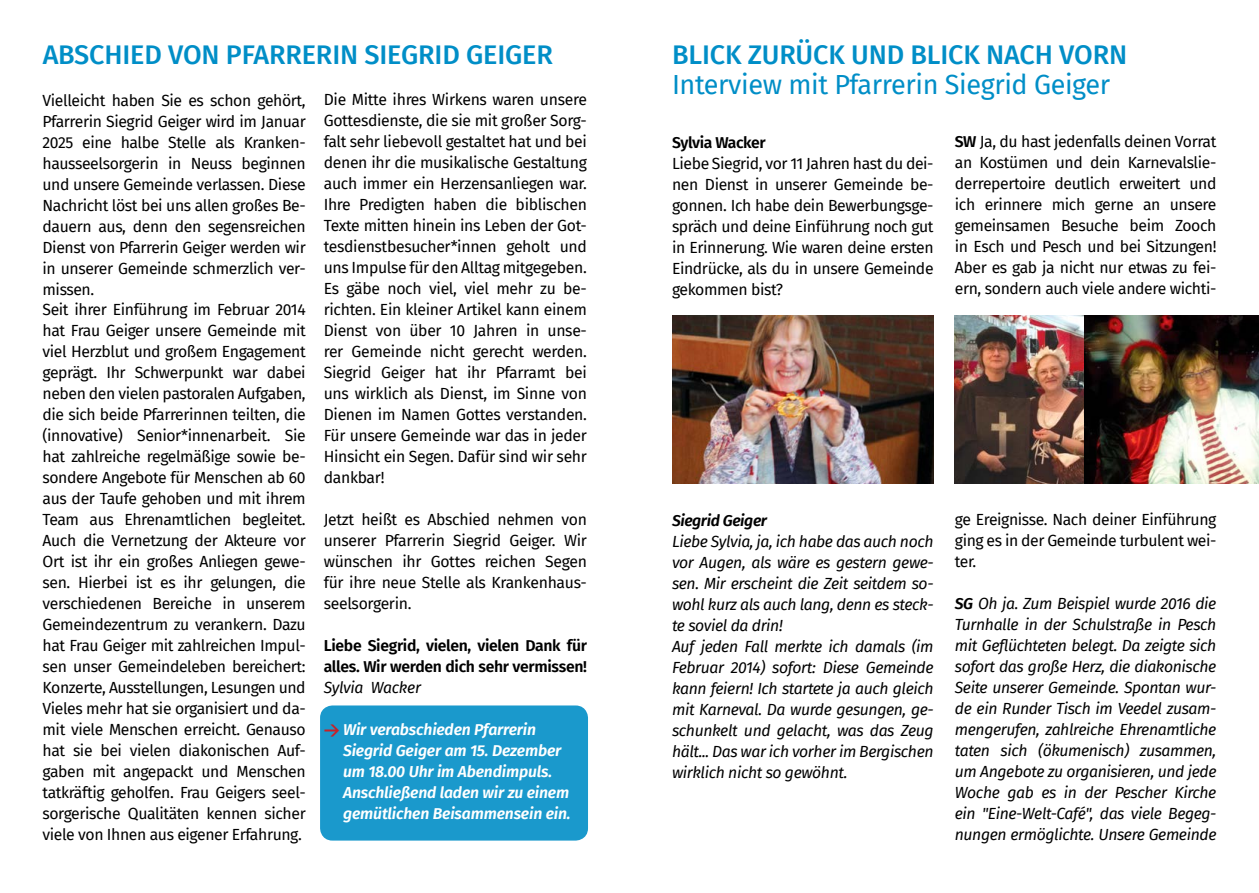
<style>
.page{position:relative;width:1259px;height:893px;background:#fff}
.page>*{position:absolute;margin:0;border:0;box-sizing:border-box;transform-origin:0 0}
.t1{font:500 27px "Fira Sans";letter-spacing:-.005em;color:#008ec7}
.t2{font:27px "Fira Sans";letter-spacing:-.015em;color:#008ec7}
.t3{font:15.75px/21px "Fira Sans";letter-spacing:-.025em;color:#000;text-align:justify}
.t4{font:italic 15.75px/21px "Fira Sans";letter-spacing:-.025em;color:#000}
.t5{font:italic 600 15.75px/21px "Fira Sans";letter-spacing:-.01em;color:#fff}
.t6{font:600 15.75px/21px "Fira Sans";letter-spacing:-.02em;color:#000}
.t7{font:italic 600 15.75px "Fira Sans";letter-spacing:-.03em;color:#000}
.s1{font-family:"DIN";font-weight:700;font-style:normal;color:#c72127}
.s2{font-weight:600}
</style>
<div class="page">
<div style="left:324px;top:709px;width:260px;height:128px;background:#1a99cc;border-radius:9px"></div>
<div style="left:320px;top:705px;width:268px;height:136px;border:8px solid #008ec7;border-radius:9px"></div>
<img style="left:672px;top:316px;width:261px;height:168px">
<img style="left:955px;top:316px;width:129px;height:168px">
<img style="left:1084px;top:316px;width:175px;height:168px">
<h1 class="t1" style="left:43px;top:32px;width:512px">ABSCHIED VON PFARRERIN SIEGRID GEIGER</h1>
<p class="t3" style="left:43px;top:89px;width:265px;text-align:left">Vielleicht haben Sie es schon gehört, Pfarrerin Siegrid Geiger wird im Januar 2025 eine halbe Stelle als Kranken&shy;hausseelsorgerin in Neuss beginnen und unsere Gemeinde verlassen. Diese Nachricht löst bei uns allen großes Be&shy;dauern aus, denn den segensreichen Dienst von Pfarrerin Geiger werden wir in unserer Gemeinde schmerzlich ver&shy;missen.<br>Seit ihrer Einführung im Februar 2014 hat Frau Geiger unsere Gemeinde mit viel Herzblut und großem Engagement geprägt. Ihr Schwerpunkt war dabei neben den vielen pastoralen Aufgaben, die sich beide Pfarrerinnen teilten, die (innovative) Senior*innenarbeit. Sie hat zahlreiche regelmäßige sowie be&shy;sondere Angebote für Menschen ab 60 aus der Taufe gehoben und mit ihrem Team aus Ehrenamtlichen begleitet.<br>Auch die Vernetzung der Akteure vor Ort ist ihr ein großes Anliegen gewe&shy;sen. Hierbei ist es ihr gelungen, die verschiedenen Bereiche in unserem Gemeindezentrum zu verankern. Dazu hat Frau Geiger mit zahlreichen Impul&shy;sen unser Gemeindeleben bereichert:<br>Konzerte, Ausstellungen, Lesungen und Vieles mehr hat sie organisiert und da&shy;mit viele Menschen erreicht. Genauso hat sie bei vielen diakonischen Auf&shy;gaben mit angepackt und Menschen tatkräftig geholfen. Frau Geigers seel&shy;sorgerische Qualitäten kennen sicher viele von Ihnen aus eigener Erfahrung.</p>
<p class="t3" style="left:324px;top:89px;width:265px">Die Mitte ihres Wirkens waren unsere Gottesdienste, die sie mit großer Sorg&shy;falt sehr liebevoll gestaltet hat und bei denen ihr die musikalische Gestaltung auch immer ein Herzensanliegen war.<br>Ihre Predigten haben die biblischen Texte mitten hinein ins Leben der Got&shy;tesdienstbesucher*innen geholt und uns Impulse für den Alltag mitgegeben.<br>Es gäbe noch viel, viel mehr zu be&shy;richten. Ein kleiner Artikel kann einem Dienst von über 10 Jahren in unse&shy;rer Gemeinde nicht gerecht werden.<br>Siegrid Geiger hat ihr Pfarramt bei uns wirklich als Dienst, im Sinne von Dienen im Namen Gottes verstanden.<br>Für unsere Gemeinde war das in jeder Hinsicht ein Segen. Dafür sind wir sehr dankbar!</p>
<p class="t3" style="left:324px;top:509px;width:265px">Jetzt heißt es Abschied nehmen von unserer Pfarrerin Siegrid Geiger. Wir wünschen ihr Gottes reichen Segen für ihre neue Stelle als Krankenhaus&shy;seelsorgerin.</p>
<p class="t6" style="left:324px;top:634px;width:265px">Liebe Siegrid, vielen, vielen Dank für alles. Wir werden dich sehr vermissen!</p>
<p class="t4" style="left:324px;top:677px;width:99px">Sylvia Wacker</p>
<p class="t5" style="left:343px;top:718px;width:229px;text-indent:-19px"><span class="s1">&gt;</span> Wir verabschieden Pfarrerin<br>Siegrid Geiger am 15. Dezember um 18.00 Uhr im Abendimpuls.<br>Anschließend laden wir zu einem gemütlichen Beisammensein ein.</p>
<h1 class="t1" style="left:672px;top:32px;width:456px">BLICK ZURÜCK UND BLICK NACH VORN</h1>
<h1 class="t2" style="left:672px;top:64px;width:440px">Interview mit Pfarrerin Siegrid Geiger</h1>
<p class="t6" style="left:672px;top:131px;width:95px">Sylvia Wacker</p>
<p class="t3" style="left:672px;top:152px;width:263px">Liebe Siegrid, vor 11 Jahren hast du dei&shy;nen Dienst in unserer Gemeinde be&shy;gonnen. Ich habe dein Bewerbungsge&shy;spräch und deine Einführung noch gut in Erinnerung. Wie waren deine ersten Eindrücke, als du in unsere Gemeinde gekommen bist?</p>
<p class="t3" style="left:955px;top:131px;width:263px"><span class="s2">SW</span> Ja, du hast jedenfalls deinen Vorrat an Kostümen und dein Karnevalslie&shy;derrepertoire deutlich erweitert und ich erinnere mich gerne an unsere gemeinsamen Besuche beim Zooch in Esch und Pesch und bei Sitzungen!<br>Aber es gab ja nicht nur etwas zu fei&shy;ern, sondern auch viele andere wichti-</p>
<p class="t7" style="left:672px;top:507px;width:97px">Siegrid Geiger</p>
<p class="t4" style="left:672px;top:530px;width:263px">Liebe Sylvia, ja, ich habe das auch noch vor Augen, als wäre es gestern gewe&shy;sen. Mir erscheint die Zeit seitdem so&shy;wohl kurz als auch lang, denn es steck&shy;te soviel da drin!<br>Auf jeden Fall merkte ich damals (im Februar 2014) sofort: Diese Gemeinde kann feiern! Ich startete ja auch gleich mit Karneval. Da wurde gesungen, ge&shy;schunkelt und gelacht, was das Zeug hält... Das war ich vorher im Bergischen wirklich nicht so gewöhnt.</p>
<p class="t3" style="left:955px;top:509px;width:263px">ge Ereignisse. Nach deiner Einführung ging es in der Gemeinde turbulent wei&shy;ter.</p>
<p class="t4" style="left:955px;top:593px;width:263px;text-align:justify"><span class="s2">SG</span> Oh ja. Zum Beispiel wurde 2016 die Turnhalle in der Schulstraße in Pesch mit Geflüchteten belegt. Da zeigte sich sofort das große Herz, die diakonische Seite unserer Gemeinde. Spontan wur&shy;de ein Runder Tisch im Veedel zusam&shy;mengerufen, zahlreiche Ehrenamtliche taten sich (ökumenisch) zusammen, um Angebote zu organisieren, und jede Woche gab es in der Pescher Kirche ein "Eine-Welt-Café", das viele Begeg&shy;nungen ermöglichte. Unsere Gemeinde</p>
</div>
